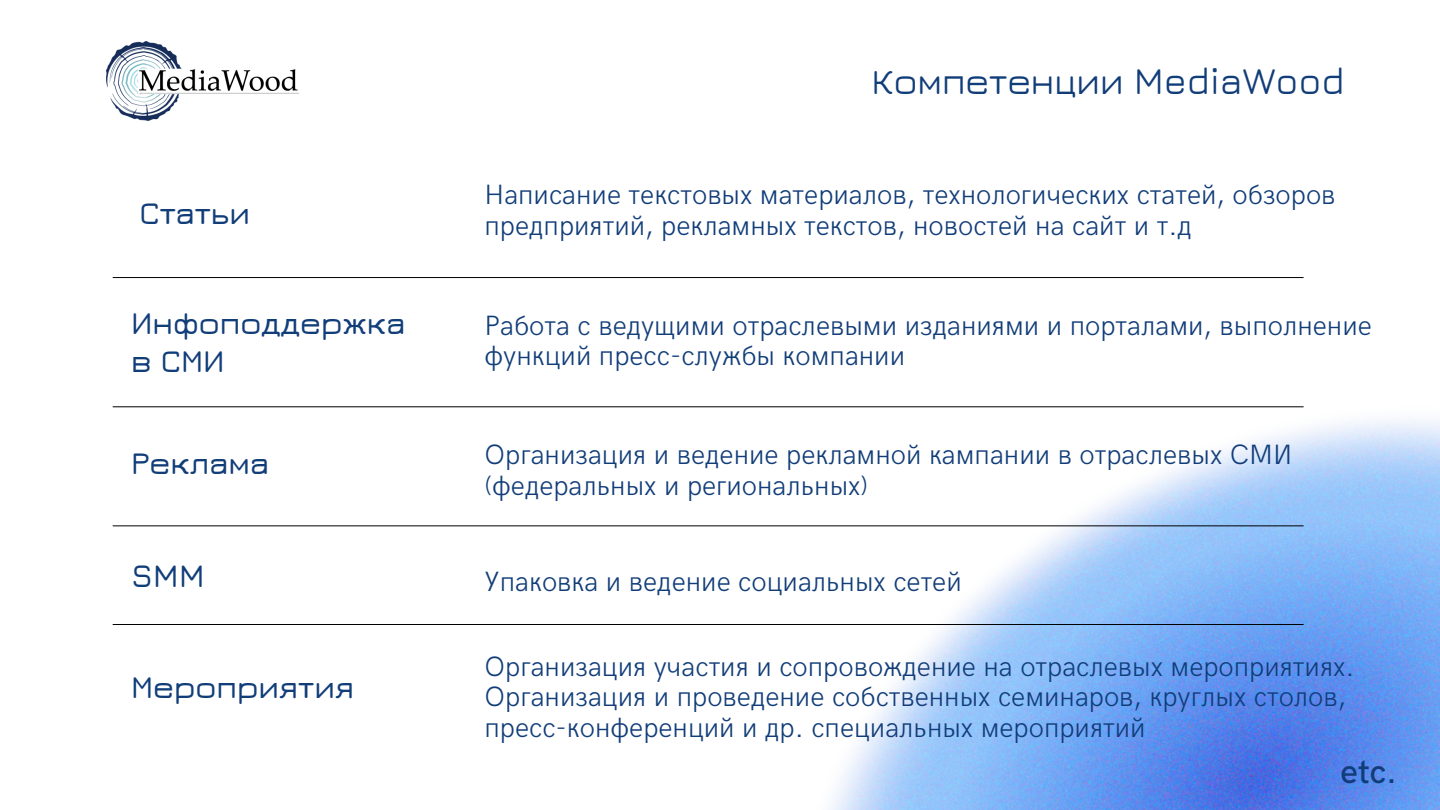
<style>
.page{position:relative;width:1440px;height:810px;background:#fff}
.page>*{position:absolute;margin:0;border:0;box-sizing:border-box;transform-origin:0 0}
.t1{font:500 37.7px "Jura";color:#113d79}
.t2{font:500 34px "HK Grotesk";color:#113d79}
.t3{font:600 32px/38.2px "Jura";color:#113d79}
.t4{font:300 28px/30.8px "HK Grotesk";color:#113d79}
</style>
<div class="page">
<img style="left:660px;top:277px;width:780px;height:533px">
<hr style="left:113px;top:277px;width:1190px;height:1px;background:#000">
<img style="left:106px;top:41px;width:192px;height:80px">
<hr style="left:113px;top:406px;width:1190px;height:1px;background:#000">
<hr style="left:113px;top:525px;width:1190px;height:1px;background:#000">
<hr style="left:113px;top:624px;width:1190px;height:1px;background:#000">
<p class="t3" style="left:139px;top:193px;width:112px">Статьи</p>
<h1 class="t1" style="left:871px;top:58px;width:475px">Компетенции MediaWood</h1>
<p class="t4" style="left:485px;top:181px;width:849px">Нап исание текстовых материалов, технологических статей , обзоров предприятий, рекламных текстов, новостей на сайт и т.д</p>
<p class="t3" style="left:131px;top:303px;width:276px">Инфоподдержка в СМИ</p>
<p class="t4" style="left:485px;top:311px;width:889px">Работа с ведущими отраслевыми изданиями и порталами, выполнение функци й п ресс-службы компани и</p>
<p class="t3" style="left:131px;top:443px;width:139px">Реклама</p>
<p class="t4" style="left:485px;top:440px;width:809px">Организация и ведение рекламной кампани и в отраслевых СМИ (федеральных и региональных)</p>
<p class="t3" style="left:131px;top:556px;width:76px">SMM</p>
<p class="t4" style="left:485px;top:567px;width:474px">Упаковка и ведение социальных сетей</p>
<p class="t3" style="left:131px;top:667px;width:225px">Мероприятия</p>
<p class="t4" style="left:485px;top:652px;width:871px">Организация участия и соп ровождение на отраслевых мероп риятиях.<br>Организация и п роведение собственных семи наров, круглых столов, п ресс-конференци й и др. специальных мероп рияти й</p>
<p class="t2" style="left:1341px;top:752px;width:58px">etc.</p>
</div>
